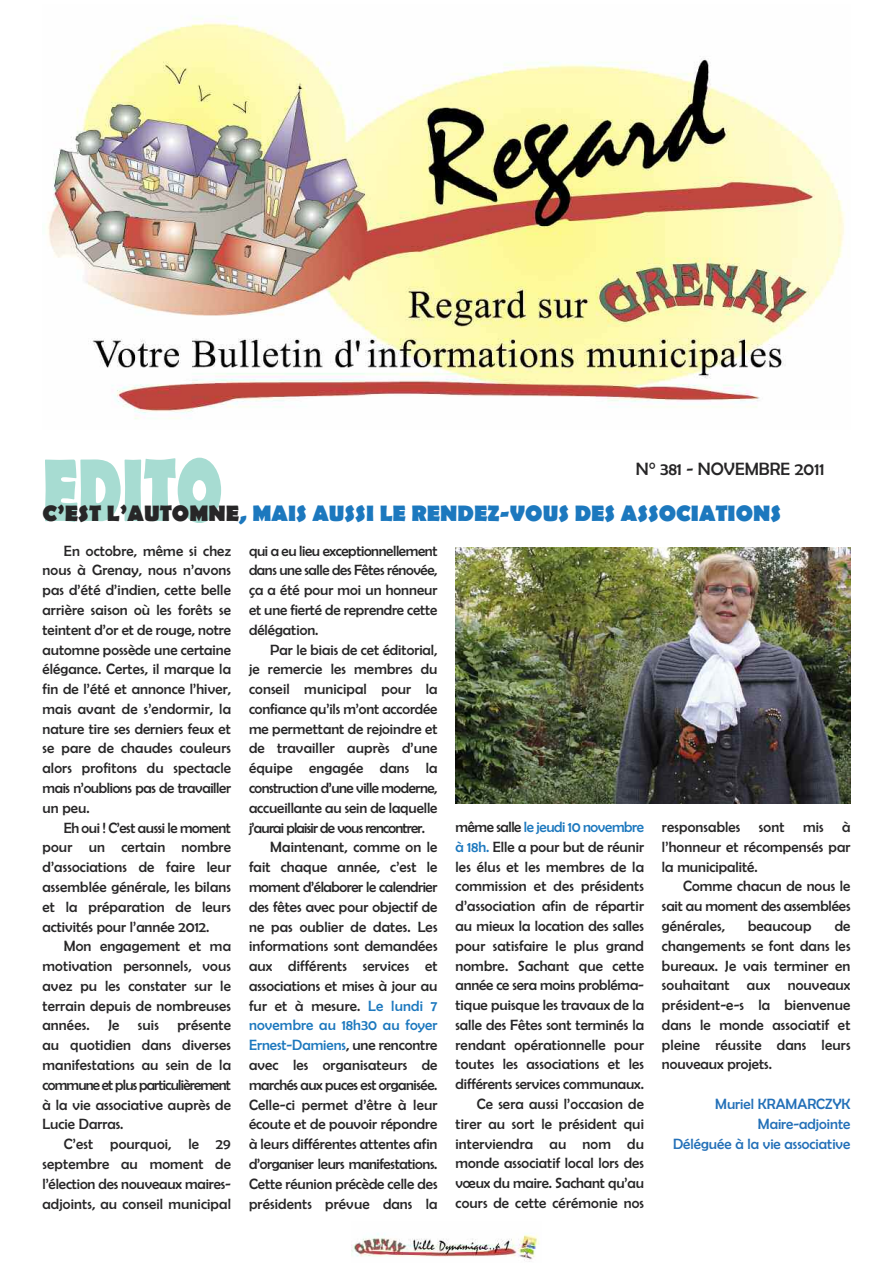
<style>
.page{position:relative;width:893px;height:1263px;background:#fff}
.page>*{position:absolute;margin:0;border:0;box-sizing:border-box;transform-origin:0 0}
.t1{font:700 22.5px "Berlin Sans FB";color:#1c78be}
.t2{font:18px "Berlin Sans FB";color:#272627}
.t3{font:15px/19.8px "Berlin Sans FB";color:#272627;text-align:justify}
.t4{font:15px "Berlin Sans FB";letter-spacing:-.025em;color:#272627}
.t5{font:15px/19.8px "Berlin Sans FB";color:#2370b8;text-align:right}
.t6{font:15px "Berlin Sans FB";color:#1c78be}
.t7{font:15px "Berlin Sans FB";letter-spacing:-.05em;color:#272627}
.t8{font:15px "Berlin Sans FB";letter-spacing:-.02em;color:#272627}
.t9{font:15px "Berlin Sans FB";letter-spacing:-.03em;color:#272627}
.s1{color:#272627}
.s2{color:#1c78be}
</style>
<div class="page">
<img style="left:47px;top:18px;width:798px;height:401px">
<img style="left:351px;top:1233px;width:189px;height:29px">
<img style="left:456px;top:547px;width:394px;height:257px">
<svg style="left:45px;top:458px;width:176px;height:65px"></svg>
<p class="t2" style="left:636px;top:458px;width:190px">N° 381 - NOVEMBRE 2011</p>
<h1 class="t1" style="left:43px;top:500px;width:740px"><span class="s1">C’EST L’AUTOMNE</span>, MAIS AUSSI LE RENDEZ-VOUS DES ASSOCIATIONS</h1>
<p class="t3" style="left:43px;top:540px;width:190px;text-indent:21px">En octobre, même si chez nous à Grenay, nous n’avons pas d’été d’indien, cette belle arrière saison où les forêts se teintent d’or et de rouge, notre automne possède une certaine élégance. Certes, il marque la fin de l’été et annonce l’hiver, mais avant de s’endormir, la nature tire ses derniers feux et se pare de chaudes couleurs alors profitons du spectacle mais n’oublions pas de travailler un peu.</p>
<p class="t3" style="left:43px;top:817px;width:190px;text-indent:21px">Eh oui ! C’est aussi le moment pour un certain nombre d’associations de faire leur assemblée générale, les bilans et la préparation de leurs activités pour l’année 2012.</p>
<p class="t3" style="left:43px;top:936px;width:190px;text-indent:21px">Mon engagement et ma motivation personnels, vous avez pu les constater sur le terrain depuis de nombreuses années. Je suis présente au quotidien dans diverses manifestations au sein de la commune et plus particulièrement à la vie associative auprès de Lucie Darras.</p>
<p class="t3" style="left:43px;top:1134px;width:190px;text-indent:21px">C’est pourquoi, le 29 septembre au moment de l’élection des nouveaux maires&shy;adjoints, au conseil municipal</p>
<p class="t3" style="left:249px;top:540px;width:190px">qui a eu lieu exceptionnellement dans une salle des Fêtes rénovée, ça a été pour moi un honneur et une fierté de reprendre cette délégation.</p>
<p class="t3" style="left:270px;top:639px;width:169px">Par le biais de cet éditorial,</p>
<p class="t3" style="left:249px;top:659px;width:190px">je remercie les membres du</p>
<p class="t3" style="left:249px;top:679px;width:190px">conseil municipal pour la</p>
<p class="t3" style="left:249px;top:699px;width:190px">confiance qu’ils m’ont accordée</p>
<p class="t3" style="left:249px;top:719px;width:190px">me permettant de rejoindre et</p>
<p class="t3" style="left:249px;top:738px;width:190px">de travailler auprès d’une</p>
<p class="t3" style="left:249px;top:758px;width:190px">équipe engagée dans la</p>
<p class="t9" style="left:249px;top:779px;width:190px">construction d’une ville moderne,</p>
<p class="t3" style="left:249px;top:798px;width:190px">accueillante au sein de laquelle</p>
<p class="t7" style="left:249px;top:819px;width:178px">j’aurai plaisir de vous rencontrer.</p>
<p class="t3" style="left:270px;top:837px;width:169px">Maintenant, comme on le</p>
<p class="t3" style="left:249px;top:857px;width:190px">fait chaque année, c’est le</p>
<p class="t4" style="left:249px;top:878px;width:190px">moment d’élaborer le calendrier</p>
<p class="t3" style="left:249px;top:897px;width:190px">des fêtes avec pour objectif de</p>
<p class="t3" style="left:249px;top:916px;width:190px">ne pas oublier de dates. Les</p>
<p class="t3" style="left:249px;top:936px;width:190px">informations sont demandées</p>
<p class="t3" style="left:249px;top:956px;width:190px">aux différents services et</p>
<p class="t3" style="left:249px;top:976px;width:190px">associations et mises à jour au</p>
<p class="t3" style="left:249px;top:995px;width:190px">fur et à mesure. <span class="s2">Le lundi 7</span></p>
<p class="t6" style="left:249px;top:1016px;width:190px">novembre au 18h30 au foyer</p>
<p class="t6" style="left:249px;top:1036px;width:190px">Ernest-Damiens<span class="s1">, une rencontre</span></p>
<p class="t3" style="left:249px;top:1055px;width:190px">avec les organisateurs de</p>
<p class="t4" style="left:249px;top:1076px;width:190px">marchés aux puces est organisée.</p>
<p class="t3" style="left:249px;top:1094px;width:190px">Celle-ci permet d’être à leur</p>
<p class="t3" style="left:249px;top:1114px;width:190px">écoute et de pouvoir répondre</p>
<p class="t3" style="left:249px;top:1134px;width:190px">à leurs différentes attentes afin</p>
<p class="t8" style="left:249px;top:1155px;width:190px">d’organiser leurs manifestations.</p>
<p class="t3" style="left:249px;top:1174px;width:190px">Cette réunion précède celle des</p>
<p class="t3" style="left:249px;top:1193px;width:190px">présidents prévue dans la</p>
<p class="t3" style="left:455px;top:817px;width:190px;text-align:right">même salle <span class="s2">le jeudi 10 novembre à 18h.</span> Elle a pour but de réunir les élus et les membres de la commission et des présidents d’association afin de répartir au mieux la location des salles pour satisfaire le plus grand nombre. Sachant que cette année ce sera moins probléma&shy;tique puisque les travaux de la salle des Fêtes sont terminés la rendant opérationnelle pour toutes les associations et les différents services communaux.<br>Ce sera aussi l’occasion de tirer au sort le président qui interviendra au nom du monde associatif local lors des vœux du maire. Sachant qu’au cours de cette cérémonie nos</p>
<p class="t3" style="left:662px;top:817px;width:190px">responsables sont mis à l’honneur et récompensés par la municipalité.</p>
<p class="t3" style="left:662px;top:876px;width:190px;text-indent:21px">Comme chacun de nous le sait au moment des assemblées générales,</p>
<p class="t3" style="left:748px;top:916px;width:65px">beaucoup</p>
<p class="t3" style="left:662px;top:916px;width:190px;text-indent:173px">de changements se font dans les bureaux. Je vais terminer en souhaitant aux nouveaux président-e-s la bienvenue dans le monde associatif et pleine réussite dans leurs nouveaux projets.</p>
<p class="t5" style="left:673px;top:1094px;width:179px">Muriel KRAMARCZYK<br>Maire-adjointe<br>Déléguée à la vie associative</p>
</div>
